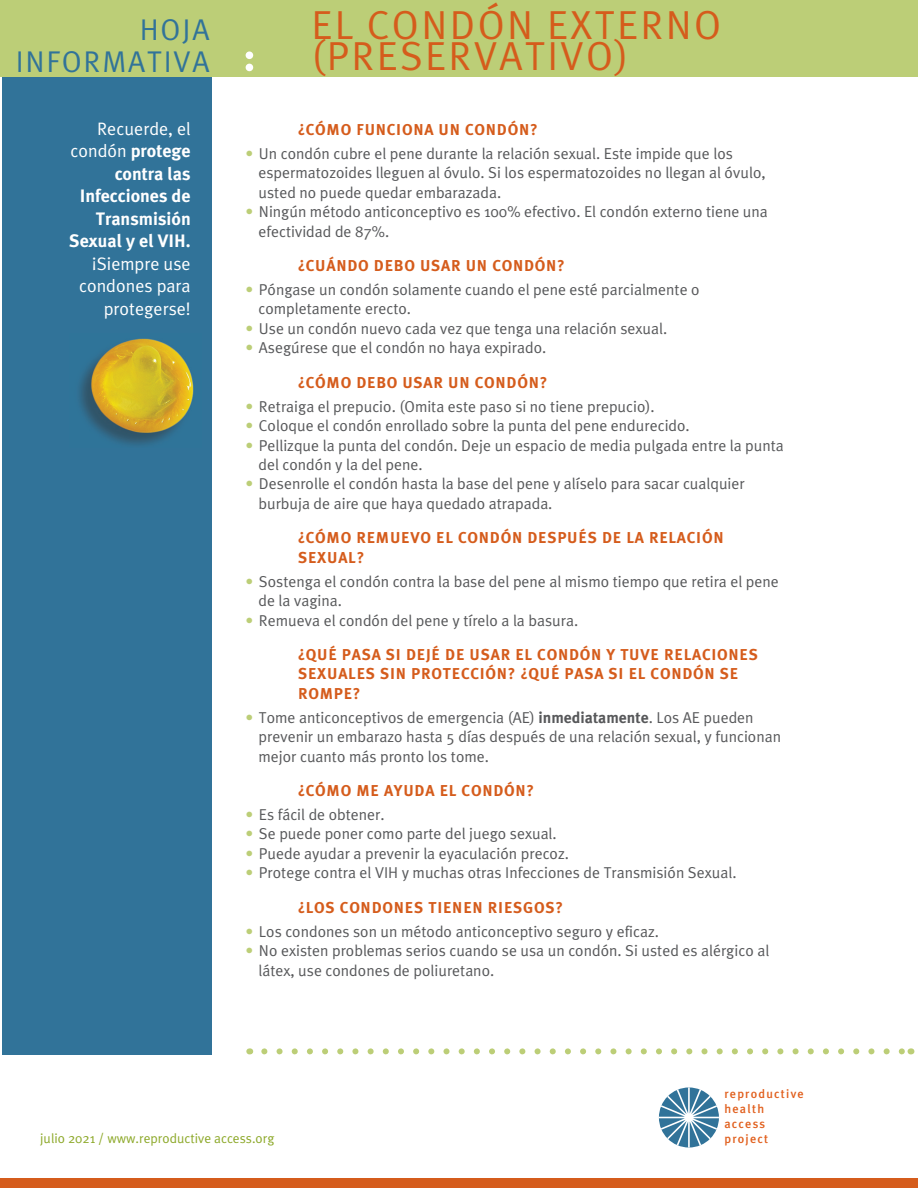
<style>
.page{position:relative;width:918px;height:1188px;background:#fff}
.page>*{position:absolute;margin:0;border:0;box-sizing:border-box;transform-origin:0 0}
.t1{font:40.5px/31.5px "Meta Plus Normal";letter-spacing:.06em;color:#d55c1c}
.t2{font:30px/31.5px "Meta Plus Normal";color:#317399;text-align:right}
.t3{font:700 18px/22.5px "Meta Plus";color:#fff;text-align:right}
.t4{font:18px/22.5px "Meta Plus Normal";color:#fff;text-align:right}
.t5{font:15.75px/19.5px "Meta Plus Normal";color:#57585a}
.t6{font:700 15.75px/19.5px "Meta Plus";letter-spacing:.05em;color:#d55c1c}
.t7{font:13.5px "Meta Plus Normal";color:#8ca828}
.t8{font:500 12.3px/15.1px "Meta Plus";letter-spacing:.1em;color:#e1601e}
.s1{font-family:"Meta Plus Normal";font-weight:400}
.s2{color:#bcce77}
.s3{font-family:"Meta Plus";font-weight:700}
</style>
<div class="page">
<div style="left:2px;top:72px;width:209px;height:982px;background:#317399"></div>
<div style="left:0;top:0;width:918px;height:76px;background:#bcce77"></div>
<div style="left:0;top:1179px;width:918px;height:9px;background:#d55c1c"></div>
<svg style="left:659px;top:1087px;width:60px;height:61px"></svg>
<svg style="left:264px;top:1048px;width:639px;height:6px"></svg>
<img style="left:79px;top:338px;width:115px;height:107px">
<div style="left:246px;top:51px;width:7px;height:8px;background:#fff;border-radius:50%"></div>
<div style="left:246px;top:64px;width:7px;height:7px;background:#fff;border-radius:50%"></div>
<h2 class="t2" style="left:16px;top:14px;width:195px">HOJA<br>INFORMATIVA</h2>
<p class="t4" style="left:97px;top:117px;width:95px">Recuerde, el</p>
<p class="t3" style="left:69px;top:139px;width:123px"><span class="s1">condón</span> protege contra las<br>Infecciones de<br>Transmisión<br>Sexual y el VIH.</p>
<p class="t4" style="left:79px;top:252px;width:113px">¡Siempre use condones para protegerse!</p>
<h1 class="t1" style="left:312px;top:8px;width:411px">EL CONDÓN EXTERNO (PRESERVATIVO)</h1>
<p class="t6" style="left:298px;top:119px;width:241px">¿CÓMO FUNCIONA UN CONDÓN?</p>
<p class="t5" style="left:259px;top:143px;width:509px;text-indent:-13px"><span class="s2">•</span> Un condón cubre el pene durante la relación sexual. Este impide que los espermatozoides lleguen al óvulo. Si los espermatozoides no llegan al óvulo, usted no puede quedar embarazada.</p>
<p class="t5" style="left:259px;top:202px;width:511px;text-indent:-13px"><span class="s2">•</span> Ningún método anticonceptivo es 100% efectivo. El condón externo tiene una efectividad de 87%.</p>
<p class="t6" style="left:298px;top:256px;width:268px">¿CUÁNDO DEBO USAR UN CONDÓN?</p>
<p class="t5" style="left:259px;top:279px;width:443px;text-indent:-13px"><span class="s2">•</span> Póngase un condón solamente cuando el pene esté parcialmente o completamente erecto.</p>
<p class="t5" style="left:246px;top:318px;width:423px"><span class="s2">•</span> Use un condón nuevo cada vez que tenga una relación sexual.</p>
<p class="t5" style="left:246px;top:338px;width:302px"><span class="s2">•</span> Asegúrese que el condón no haya expirado.</p>
<p class="t6" style="left:298px;top:372px;width:251px">¿CÓMO DEBO USAR UN CONDÓN?</p>
<p class="t5" style="left:246px;top:396px;width:411px"><span class="s2">•</span> Retraiga el prepucio. (Omita este paso si no tiene prepucio).</p>
<p class="t5" style="left:246px;top:416px;width:446px"><span class="s2">•</span> Coloque el condón enrollado sobre la punta del pene endurecido.</p>
<p class="t5" style="left:259px;top:435px;width:527px;text-indent:-13px"><span class="s2">•</span> Pellizque la punta del condón. Deje un espacio de media pulgada entre la punta del condón y la del pene.</p>
<p class="t5" style="left:259px;top:474px;width:488px;text-indent:-13px"><span class="s2">•</span> Desenrolle el condón hasta la base del pene y alíselo para sacar cualquier burbuja de aire que haya quedado atrapada.</p>
<p class="t6" style="left:298px;top:528px;width:427px">¿CÓMO REMUEVO EL CONDÓN DESPUÉS DE LA RELACIÓN<br>SEXUAL?</p>
<p class="t5" style="left:259px;top:571px;width:522px;text-indent:-13px"><span class="s2">•</span> Sostenga el condón contra la base del pene al mismo tiempo que retira el pene de la vagina.</p>
<p class="t5" style="left:246px;top:610px;width:334px"><span class="s2">•</span> Remueva el condón del pene y tírelo a la basura.</p>
<p class="t6" style="left:298px;top:644px;width:461px">¿QUÉ PASA SI DEJÉ DE USAR EL CONDÓN Y TUVE RELACIONES<br>SEXUALES SIN PROTECCIÓN? ¿QUÉ PASA SI EL CONDÓN SE<br>ROMPE?</p>
<p class="t5" style="left:259px;top:707px;width:524px;text-indent:-13px"><span class="s2">•</span> Tome anticonceptivos de emergencia (AE) <span class="s3">inmediatamente</span>. Los AE pueden prevenir un embarazo hasta 5 días después de una relación sexual, y funcionan mejor cuanto más pronto los tome.</p>
<p class="t6" style="left:298px;top:781px;width:238px">¿CÓMO ME AYUDA EL CONDÓN?</p>
<p class="t5" style="left:246px;top:804px;width:141px"><span class="s2">•</span> Es fácil de obtener.</p>
<p class="t5" style="left:246px;top:824px;width:313px"><span class="s2">•</span> Se puede poner como parte del juego sexual.</p>
<p class="t5" style="left:246px;top:843px;width:325px"><span class="s2">•</span> Puede ayudar a prevenir la eyaculación precoz.</p>
<p class="t5" style="left:246px;top:863px;width:492px"><span class="s2">•</span> Protege contra el VIH y muchas otras Infecciones de Transmisión Sexual.</p>
<p class="t6" style="left:298px;top:897px;width:267px">¿LOS CONDONES TIENEN RIESGOS?</p>
<p class="t5" style="left:246px;top:921px;width:415px"><span class="s2">•</span> Los condones son un método anticonceptivo seguro y eficaz.</p>
<p class="t5" style="left:259px;top:941px;width:512px;text-indent:-13px"><span class="s2">•</span> No existen problemas serios cuando se usa un condón. Si usted es alérgico al látex, use condones de poliuretano.</p>
<p class="t8" style="left:724px;top:1086px;width:81px">reproductive health access</p>
<p class="t7" style="left:40px;top:1130px;width:236px">julio 2021 / www.reproductive access.org</p>
<p class="t8" style="left:724px;top:1131px;width:45px">project</p>
</div>
